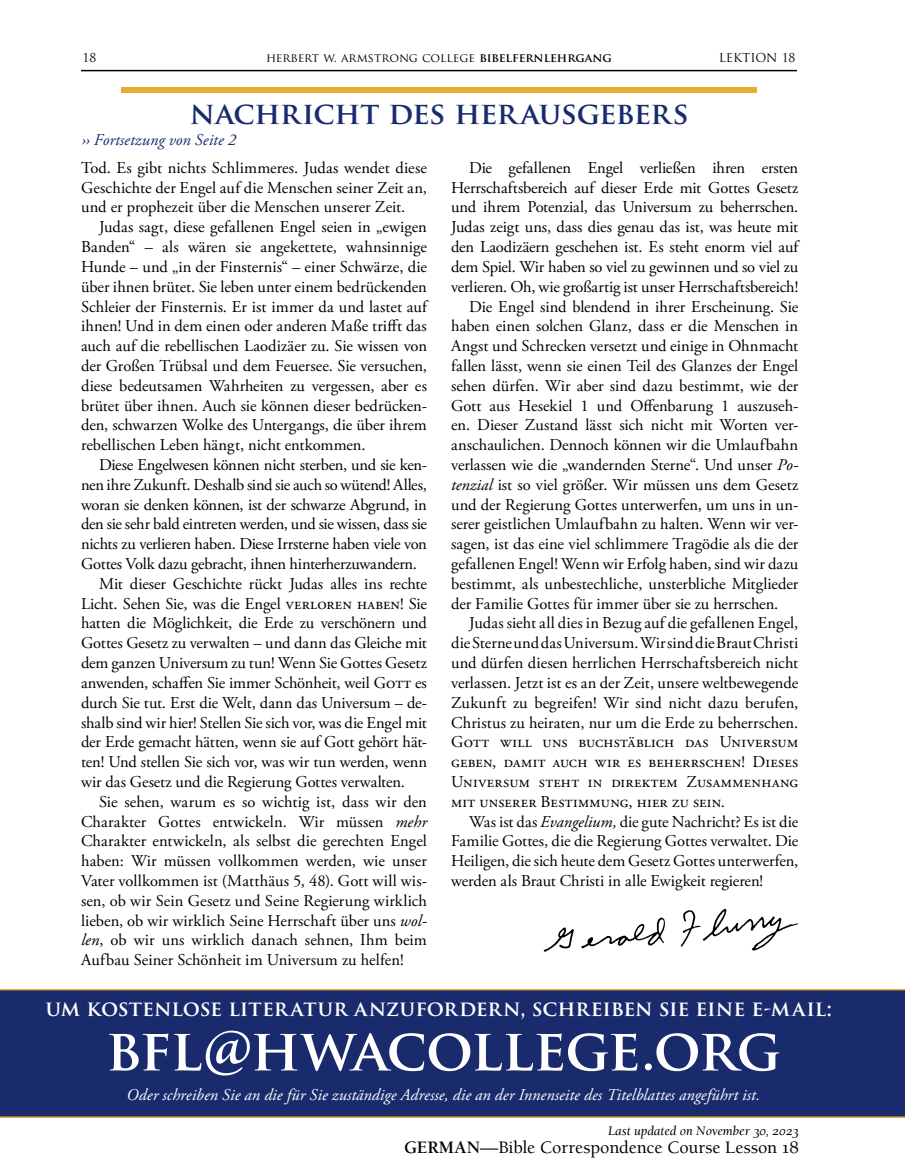
<style>
.page{position:relative;width:905px;height:1175px;background:#fff}
.page>*{position:absolute;margin:0;border:0;box-sizing:border-box;transform-origin:0 0}
.t1{font:700 57px "Trajan Pro";letter-spacing:-.02em;color:#fff}
.t2{font:700 30px "Trajan Pro";letter-spacing:-.015em;color:#192b6c}
.t3{font:600 21px "Trajan Pro 3";letter-spacing:-.005em;color:#fff}
.t4{font:500 18px "Berkeley Pro";color:#000}
.t5{font:16.5px/19.8px "Adobe Garamond Pro";color:#000;text-align:justify}
.t6{font:italic 16.5px "Adobe Garamond Pro";letter-spacing:.005em;color:#fff}
.t7{font:16.5px "Adobe Garamond Pro";letter-spacing:-.05em;color:#000}
.t8{font:16.5px "Adobe Garamond Pro";letter-spacing:.02em;color:#000}
.t9{font:italic 16.5px "Adobe Garamond Pro";letter-spacing:.005em;color:#192b6c}
.t10{font:italic 13.5px "Berkeley Pro";color:#000}
.t11{font:12px "Trajan Pro";color:#000}
.s1{font-weight:700}
.s2{font-weight:600}
.s3{font-style:italic}
</style>
<div class="page">
<div style="left:0;top:988px;width:904px;height:130px;background:#192b6c"></div>
<div style="left:122px;top:87px;width:634px;height:6px;background:#eaab33"></div>
<hr style="left:81px;top:70px;width:715px;height:1px;background:#000">
<img style="left:543px;top:908px;width:255px;height:44px">
<p class="t11" style="left:82px;top:50px;width:15px">18</p>
<p class="t11" style="left:266px;top:50px;width:347px">herbert w. armstrong college <span class="s1">BIBELFERNLEHRGANG</span></p>
<p class="t11" style="left:718px;top:50px;width:78px">LEKTION 18</p>
<h2 class="t2" style="left:190px;top:94px;width:500px">NACHRICHT DES HERAUSGEBERS</h2>
<p class="t9" style="left:81px;top:130px;width:156px"><span class="s2">››</span> Fortsetzung von Seite 2</p>
<p class="t5" style="left:81px;top:158px;width:347px">Tod. Es gibt nichts Schlimmeres. Judas wendet diese Geschichte der Engel auf die Menschen seiner Zeit an, und er prophezeit über die Menschen unserer Zeit.</p>
<p class="t5" style="left:81px;top:218px;width:349px;text-indent:18px">Judas sagt, diese gefallenen Engel seien in „ewigen Banden“ – als wären sie angekettete, wahnsinnige Hunde – und „in der Finsternis“ – einer Schwärze, die über ihnen brütet. Sie leben unter einem bedrückenden Schleier der Finsternis. Er ist immer da und lastet auf ihnen! Und in dem einen oder anderen Maße trifft das auch auf die rebellischen Laodizäer zu. Sie wissen von der Großen Trübsal und dem Feuersee. Sie versuchen, diese bedeutsamen Wahrheiten zu vergessen, aber es brütet über ihnen. Auch sie können dieser bedrücken&shy;den, schwarzen Wolke des Untergangs, die über ihrem rebellischen Leben hängt, nicht entkommen.</p>
<p class="t5" style="left:99px;top:455px;width:329px">Diese Engelwesen können nicht sterben, und sie ken-</p>
<p class="t5" style="left:81px;top:475px;width:347px">nen ihre Zukunft. Deshalb sind sie auch so wütend! Alles,</p>
<p class="t5" style="left:81px;top:495px;width:347px">woran sie denken können, ist der schwarze Abgrund, in</p>
<p class="t5" style="left:81px;top:515px;width:347px">den sie sehr bald eintreten werden, und sie wissen, dass sie</p>
<p class="t5" style="left:81px;top:534px;width:347px">nichts zu verlieren haben. Diese Irrsterne haben viele von</p>
<p class="t5" style="left:81px;top:554px;width:337px">Gottes Volk dazu gebracht, ihnen hinterherzuwandern.</p>
<p class="t5" style="left:99px;top:574px;width:329px">Mit dieser Geschichte rückt Judas alles ins rechte</p>
<p class="t5" style="left:81px;top:594px;width:347px">Licht. Sehen Sie, was die Engel verloren haben! Sie</p>
<p class="t5" style="left:81px;top:614px;width:347px">hatten die Möglichkeit, die Erde zu verschönern und</p>
<p class="t5" style="left:81px;top:633px;width:347px">Gottes Gesetz zu verwalten – und dann das Gleiche mit</p>
<p class="t5" style="left:81px;top:653px;width:347px">dem ganzen Universum zu tun! Wenn Sie Gottes Gesetz</p>
<p class="t5" style="left:81px;top:673px;width:347px">anwenden, schaffen Sie immer Schönheit, weil Gott es</p>
<p class="t5" style="left:81px;top:693px;width:347px">durch Sie tut. Erst die Welt, dann das Universum – de-</p>
<p class="t5" style="left:81px;top:713px;width:347px">shalb sind wir hier! Stellen Sie sich vor, was die Engel mit</p>
<p class="t5" style="left:81px;top:732px;width:347px">der Erde gemacht hätten, wenn sie auf Gott gehört hät-</p>
<p class="t5" style="left:81px;top:752px;width:347px">ten! Und stellen Sie sich vor, was wir tun werden, wenn</p>
<p class="t5" style="left:81px;top:772px;width:325px">wir das Gesetz und die Regierung Gottes verwalten.</p>
<p class="t5" style="left:99px;top:792px;width:329px">Sie sehen, warum es so wichtig ist, dass wir den</p>
<p class="t5" style="left:81px;top:812px;width:347px">Charakter Gottes entwickeln. Wir müssen <span class="s3">mehr</span></p>
<p class="t5" style="left:81px;top:831px;width:347px">Charakter entwickeln, als selbst die gerechten Engel</p>
<p class="t5" style="left:81px;top:851px;width:347px">haben: Wir müssen vollkommen werden, wie unser</p>
<p class="t5" style="left:81px;top:871px;width:347px">Vater vollkommen ist (Matthäus 5, 48). Gott will wis-</p>
<p class="t5" style="left:81px;top:891px;width:347px">sen, ob wir Sein Gesetz und Seine Regierung wirklich</p>
<p class="t5" style="left:81px;top:911px;width:347px">lieben, ob wir wirklich Seine Herrschaft über uns <span class="s3">wol-</span></p>
<p class="t5" style="left:81px;top:930px;width:347px"><span class="s3">len</span>, ob wir uns wirklich danach sehnen, Ihm beim</p>
<p class="t5" style="left:81px;top:950px;width:324px">Aufbau Seiner Schönheit im Universum zu helfen!</p>
<p class="t5" style="left:469px;top:158px;width:330px">Die gefallenen Engel verließen ihren ersten</p>
<p class="t5" style="left:451px;top:178px;width:348px">Herrschaftsbereich auf dieser Erde mit Gottes Gesetz</p>
<p class="t5" style="left:451px;top:198px;width:348px">und ihrem Potenzial, das Universum zu beherrschen.</p>
<p class="t5" style="left:451px;top:218px;width:349px">Judas zeigt uns, dass dies genau das ist, was heute mit</p>
<p class="t5" style="left:451px;top:237px;width:350px">den Laodizäern geschehen ist. Es steht enorm viel auf</p>
<p class="t5" style="left:451px;top:257px;width:348px">dem Spiel. Wir haben so viel zu gewinnen und so viel zu</p>
<p class="t5" style="left:451px;top:277px;width:348px">verlieren. Oh, wie großartig ist unser Herrschaftsbereich!</p>
<p class="t5" style="left:469px;top:297px;width:330px">Die Engel sind blendend in ihrer Erscheinung. Sie</p>
<p class="t5" style="left:451px;top:317px;width:348px">haben einen solchen Glanz, dass er die Menschen in</p>
<p class="t5" style="left:451px;top:336px;width:348px">Angst und Schrecken versetzt und einige in Ohnmacht</p>
<p class="t5" style="left:451px;top:356px;width:348px">fallen lässt, wenn sie einen Teil des Glanzes der Engel</p>
<p class="t5" style="left:451px;top:376px;width:348px">sehen dürfen. Wir aber sind dazu bestimmt, wie der</p>
<p class="t5" style="left:451px;top:396px;width:348px">Gott aus Hesekiel 1 und Offenbarung 1 auszuseh-</p>
<p class="t5" style="left:451px;top:416px;width:348px">en. Dieser Zustand lässt sich nicht mit Worten ver-</p>
<p class="t5" style="left:451px;top:435px;width:348px">anschaulichen. Dennoch können wir die Umlaufbahn</p>
<p class="t5" style="left:451px;top:455px;width:348px">verlassen wie die „wandernden Sterne“. Und unser <span class="s3">Po-</span></p>
<p class="t5" style="left:451px;top:475px;width:348px"><span class="s3">tenzial</span> ist so viel größer. Wir müssen uns dem Gesetz</p>
<p class="t5" style="left:451px;top:495px;width:348px">und der Regierung Gottes unterwerfen, um uns in un-</p>
<p class="t5" style="left:451px;top:515px;width:348px">serer geistlichen Umlaufbahn zu halten. Wenn wir ver-</p>
<p class="t5" style="left:451px;top:534px;width:348px">sagen, ist das eine viel schlimmere Tragödie als die der</p>
<p class="t5" style="left:451px;top:554px;width:349px">gefallenen Engel! Wenn wir Erfolg haben, sind wir dazu</p>
<p class="t5" style="left:451px;top:574px;width:348px">bestimmt, als unbestechliche, unsterbliche Mitglieder</p>
<p class="t5" style="left:451px;top:594px;width:329px">der Familie Gottes für immer über sie zu herrschen.</p>
<p class="t5" style="left:469px;top:614px;width:330px">Judas sieht all dies in Bezug auf die gefallenen Engel,</p>
<p class="t5" style="left:451px;top:633px;width:348px">die Sterne und das Universum. Wir sind die Braut Christi</p>
<p class="t5" style="left:451px;top:653px;width:348px">und dürfen diesen herrlichen Herrschaftsbereich nicht</p>
<p class="t5" style="left:451px;top:673px;width:348px">verlassen. Jetzt ist es an der Zeit, unsere weltbewegende</p>
<p class="t7" style="left:451px;top:692px;width:348px">Zukunft zu begreifen! Wir sind nicht dazu berufen,</p>
<p class="t5" style="left:451px;top:713px;width:348px">Christus zu heiraten, nur um die Erde zu beherrschen.</p>
<p class="t5" style="left:451px;top:732px;width:348px">Gott will uns buchstäblich das Universum</p>
<p class="t5" style="left:451px;top:752px;width:348px">geben, damit auch wir es beherrschen! Dieses</p>
<p class="t8" style="left:451px;top:771px;width:348px">Universum steht in direktem Zusammenhang</p>
<p class="t5" style="left:451px;top:792px;width:275px">mit unserer Bestimmung, hier zu sein.</p>
<p class="t5" style="left:469px;top:812px;width:330px">Was ist das <span class="s3">Evangelium,</span> die gute Nachricht? Es ist die</p>
<p class="t5" style="left:451px;top:831px;width:348px">Familie Gottes, die die Regierung Gottes verwaltet. Die</p>
<p class="t5" style="left:451px;top:851px;width:348px">Heiligen, die sich heute dem Gesetz Gottes unterwerfen,</p>
<p class="t5" style="left:451px;top:871px;width:313px">werden als Braut Christi in alle Ewigkeit regieren!</p>
<p class="t3" style="left:45px;top:993px;width:788px">UM KOSTENLOSE LITERATUR ANZUFORDERN, SCHREIBEN SIE EINE E-MAIL:</p>
<h1 class="t1" style="left:106px;top:1014px;width:677px">BFL@HWACOLLEGE.ORG</h1>
<p class="t6" style="left:127px;top:1084px;width:635px">Oder schreiben Sie an die für Sie zuständige Adresse, die an der Innenseite des Titelblattes angeführt ist.</p>
<p class="t4" style="left:404px;top:1137px;width:396px"><span class="s1">GERMAN</span>—Bible Correspondence Course Lesson 18</p>
<p class="t10" style="left:608px;top:1123px;width:192px">Last updated on November 30, 2023</p>
</div>
